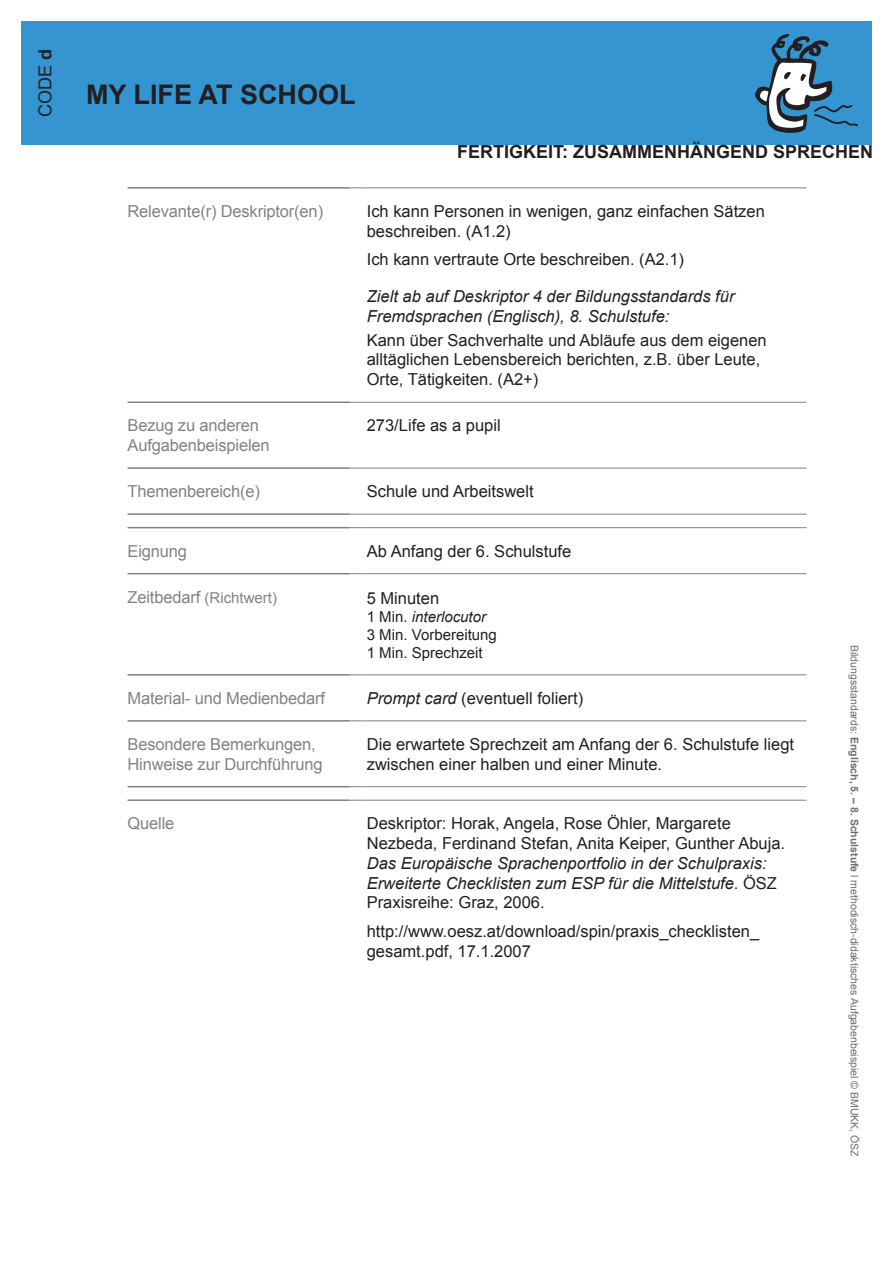
<style>
.page{position:relative;width:893px;height:1263px;background:#fff}
.page>*{position:absolute;margin:0;border:0;box-sizing:border-box;transform-origin:0 0}
.t1{font:700 27px "Arial";color:#231f20}
.t2{font:700 18px "Arial";color:#231f20}
.t3{font:18px "Arial";color:#231f20}
.t4{font:16.5px/19.8px "Arial";color:#231f20}
.t5{font:italic 16.5px/19.8px "Arial";color:#231f20}
.t6{font:16.5px/19.8px "Arial";letter-spacing:-.01em;color:#808285}
.t7{font:15px/18px "Arial";color:#231f20}
.t8{font:15px "Arial";color:#808285}
.t9{font:10.5px "Arial";color:#6c6d70}
.s1{font-weight:700}
.s2{font-size:16.5px}
.s3{font-style:italic}
.s4{font-style:normal}
</style>
<div class="page">
<div style="left:21px;top:21px;width:851px;height:124px;background:#3495d1"></div>
<hr style="left:128px;top:187px;width:222px;height:2px;background:#808285">
<hr style="left:128px;top:401px;width:222px;height:2px;background:#808285">
<hr style="left:128px;top:467px;width:222px;height:2px;background:#808285">
<hr style="left:128px;top:513px;width:222px;height:2px;background:#808285">
<hr style="left:128px;top:527px;width:222px;height:1px;background:#808285">
<hr style="left:128px;top:573px;width:222px;height:1px;background:#808285">
<hr style="left:128px;top:674px;width:222px;height:1px;background:#808285">
<hr style="left:128px;top:720px;width:222px;height:2px;background:#808285">
<hr style="left:128px;top:786px;width:222px;height:1px;background:#808285">
<hr style="left:128px;top:799px;width:222px;height:2px;background:#808285">
<svg style="left:350px;top:188px;width:17px;height:1px"></svg>
<hr style="left:367px;top:188px;width:439px;height:1px;background:#808285">
<svg style="left:350px;top:402px;width:17px;height:1px"></svg>
<hr style="left:367px;top:402px;width:439px;height:1px;background:#808285">
<svg style="left:350px;top:468px;width:17px;height:1px"></svg>
<hr style="left:367px;top:468px;width:439px;height:1px;background:#808285">
<svg style="left:350px;top:514px;width:17px;height:1px"></svg>
<hr style="left:367px;top:514px;width:439px;height:1px;background:#808285">
<svg style="left:350px;top:527px;width:17px;height:1px"></svg>
<hr style="left:367px;top:527px;width:439px;height:1px;background:#808285">
<svg style="left:350px;top:573px;width:17px;height:1px"></svg>
<hr style="left:367px;top:573px;width:439px;height:1px;background:#808285">
<svg style="left:350px;top:674px;width:17px;height:1px"></svg>
<hr style="left:367px;top:674px;width:439px;height:1px;background:#808285">
<svg style="left:350px;top:721px;width:17px;height:1px"></svg>
<hr style="left:367px;top:721px;width:439px;height:1px;background:#808285">
<svg style="left:350px;top:786px;width:17px;height:1px"></svg>
<hr style="left:367px;top:786px;width:439px;height:1px;background:#808285">
<svg style="left:350px;top:800px;width:17px;height:1px"></svg>
<hr style="left:367px;top:800px;width:439px;height:1px;background:#808285">
<svg style="left:755px;top:34px;width:103px;height:99px"></svg>
<p class="t3" style="left:33px;top:117px;width:70px;rotate:-90deg">CODE <span class="s1">d</span></p>
<h1 class="t1" style="left:86px;top:76px;width:271px">MY LIFE AT SCHOOL</h1>
<p class="t2" style="left:457px;top:139px;width:417px">FERTIGKEIT: ZUSAMMENHÄNGEND SPRECHEN</p>
<p class="t6" style="left:128px;top:201px;width:197px">Relevante(r) Deskriptor(en)</p>
<p class="t4" style="left:367px;top:201px;width:400px">Ich kann Personen in wenigen, ganz einfachen Sätzen beschreiben. (A1.2)</p>
<p class="t4" style="left:367px;top:249px;width:319px">Ich kann vertraute Orte beschreiben. (A2.1)</p>
<p class="t5" style="left:367px;top:286px;width:369px">Zielt ab auf Deskriptor 4 der Bildungsstandards für<br>Fremdsprachen (Englisch), 8. Schulstufe:</p>
<p class="t4" style="left:367px;top:330px;width:401px">Kann über Sachverhalte und Abläufe aus dem eigenen alltäglichen Lebensbereich berichten, z.B. über Leute,<br>Orte, Tätigkeiten. (A2+)</p>
<p class="t6" style="left:128px;top:416px;width:144px">Bezug zu anderen<br>Aufgabenbeispielen</p>
<p class="t4" style="left:367px;top:416px;width:135px">273/Life as a pupil</p>
<p class="t6" style="left:128px;top:482px;width:134px">Themenbereich(e)</p>
<p class="t4" style="left:367px;top:482px;width:168px">Schule und Arbeitswelt</p>
<p class="t6" style="left:128px;top:541px;width:61px">Eignung</p>
<p class="t4" style="left:367px;top:541px;width:206px">Ab Anfang der 6. Schulstufe</p>
<p class="t8" style="left:128px;top:588px;width:151px"><span class="s2">Zeitbedarf</span> (Richtwert)</p>
<p class="t4" style="left:367px;top:588px;width:74px">5 Minuten</p>
<p class="t7" style="left:367px;top:608px;width:132px">1 Min. <span class="s3">interlocutor<br></span>3 Min. Vorbereitung<br>1 Min. Sprechzeit</p>
<p class="t6" style="left:128px;top:688px;width:199px">Material- und Medienbedarf</p>
<p class="t4" style="left:367px;top:688px;width:218px"><span class="s3">Prompt card</span> (eventuell foliert)</p>
<p class="t6" style="left:128px;top:734px;width:197px">Besondere Bemerkungen,<br>Hinweise zur Durchführung</p>
<p class="t4" style="left:367px;top:734px;width:429px">Die erwartete Sprechzeit am Anfang der 6. Schulstufe liegt zwischen einer halben und einer Minute.</p>
<p class="t6" style="left:128px;top:814px;width:48px">Quelle</p>
<p class="t4" style="left:367px;top:814px;width:420px">Deskriptor: Horak, Angela, Rose Öhler, Margarete<br>Nezbeda, Ferdinand Stefan, Anita Keiper, Gunther Abuja.</p>
<p class="t5" style="left:367px;top:853px;width:412px">Das Europäische Sprachenportfolio in der Schulpraxis:<br>Erweiterte Checklisten zum ESP für die Mittelstufe<span class="s4">. ÖSZ<br>Praxisreihe: Graz, 2006.</span></p>
<p class="t4" style="left:367px;top:921px;width:394px">http://www.oesz.at/download/spin/praxis_checklisten_ gesamt.pdf, 17.1.2007</p>
<p class="t9" style="left:861px;top:645px;width:513px;rotate:90deg">Bildungsstandards: <span class="s1">Englisch, 5. – 8. Schulstufe</span> l methodisch-didaktisches Aufgabenbeispiel © BMUKK, ÖSZ</p>
</div>
